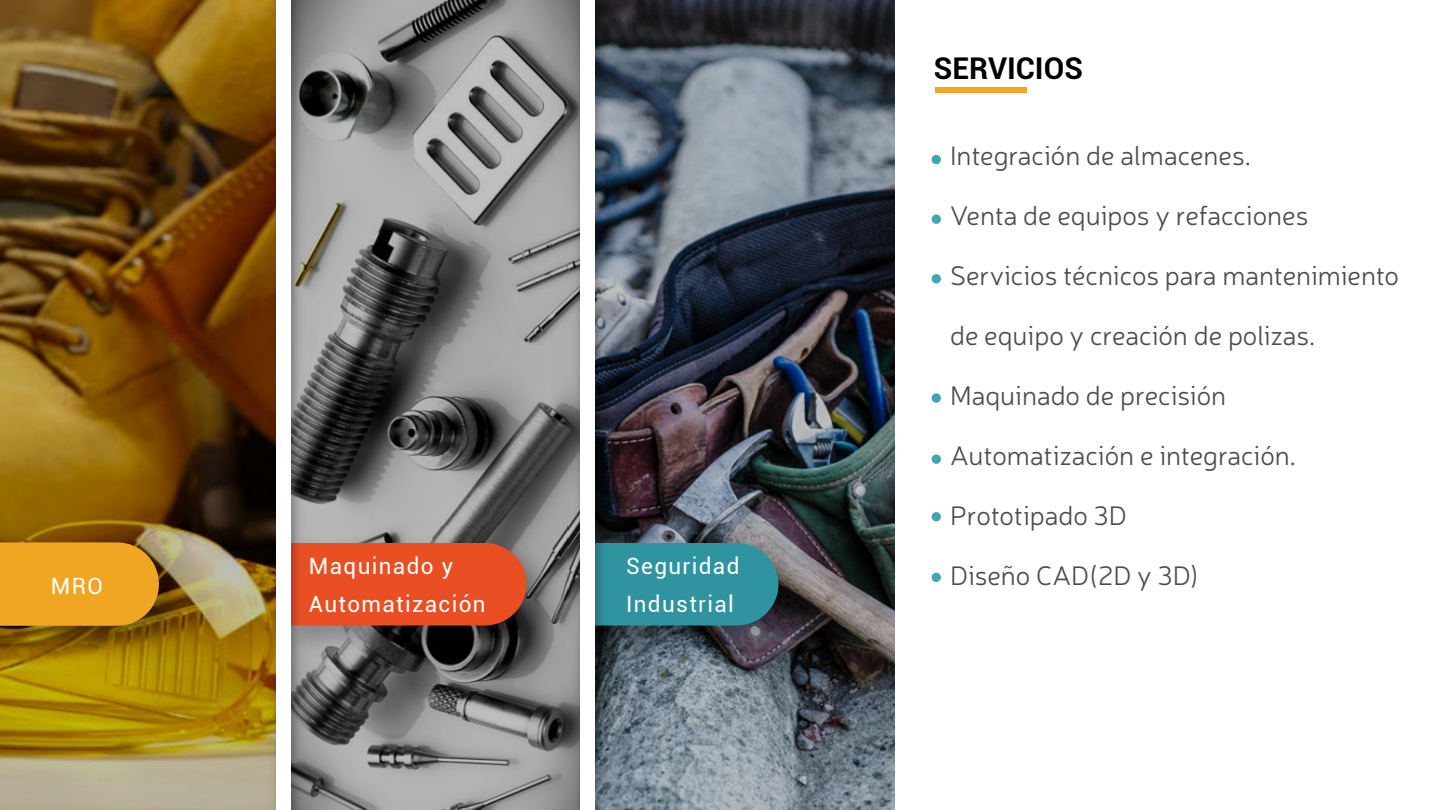
<style>
.page{position:relative;width:1440px;height:810px;background:#fff}
.page>*{position:absolute;margin:0;border:0;box-sizing:border-box;transform-origin:0 0}
.t1{font:700 30px "Roboto";color:#000}
.t2{font:300 27px "Neris";color:#4d4d4d}
.t3{font:22.5px/37.8px "Roboto";letter-spacing:.06em;color:#fff}
</style>
<div class="page">
<img style="left:0;top:0;width:895px;height:810px">
<div style="left:935px;top:88px;width:92px;height:5px;background:#f0a523"></div>
<div style="left:932px;top:155px;width:9px;height:9px;background:#3fa7ad;border-radius:50%"></div>
<div style="left:932px;top:214px;width:9px;height:10px;background:#3fa7ad;border-radius:50%"></div>
<div style="left:932px;top:274px;width:9px;height:9px;background:#3fa7ad;border-radius:50%"></div>
<div style="left:932px;top:393px;width:9px;height:10px;background:#3fa7ad;border-radius:50%"></div>
<div style="left:932px;top:454px;width:9px;height:10px;background:#3fa7ad;border-radius:50%"></div>
<div style="left:932px;top:512px;width:9px;height:9px;background:#3fa7ad;border-radius:50%"></div>
<div style="left:932px;top:573px;width:9px;height:9px;background:#3fa7ad;border-radius:50%"></div>
<img style="left:0;top:527px;width:200px;height:139px">
<svg style="left:0;top:542px;width:159px;height:84px;background:#e8a022"></svg>
<img style="left:308px;top:527px;width:259px;height:139px">
<div style="left:308px;top:543px;width:219px;height:83px;background:#ea4f24"></div>
<img style="left:612px;top:527px;width:207px;height:139px">
<svg style="left:612px;top:543px;width:167px;height:83px;background:#328f9b"></svg>
<img style="left:266px;top:0;width:42px;height:810px">
<div style="left:276px;top:0;width:15px;height:810px;background:#fff"></div>
<img style="left:568px;top:0;width:44px;height:810px">
<div style="left:580px;top:0;width:15px;height:810px;background:#fff"></div>
<p class="t3" style="left:51px;top:567px;width:53px">MRO</p>
<p class="t3" style="left:309px;top:547px;width:178px">Maquinado y<br>Automatización</p>
<p class="t3" style="left:626px;top:547px;width:115px">Seguridad<br>Industrial</p>
<p class="t1" style="left:934px;top:47px;width:150px">SERVICIOS</p>
<p class="t2" style="left:950px;top:138px;width:302px">Integración de almacenes.</p>
<p class="t2" style="left:950px;top:198px;width:360px">Venta de equipos y refacciones</p>
<p class="t2" style="left:950px;top:258px;width:451px">Servicios técnicos para mantenimiento</p>
<p class="t2" style="left:950px;top:318px;width:367px">de equipo y creación de polizas.</p>
<p class="t2" style="left:950px;top:378px;width:278px">Maquinado de precisión</p>
<p class="t2" style="left:950px;top:438px;width:347px">Automatización e integración.</p>
<p class="t2" style="left:950px;top:498px;width:178px">Prototipado 3D</p>
<p class="t2" style="left:950px;top:558px;width:250px">Diseño CAD(2D y 3D)</p>
</div>
